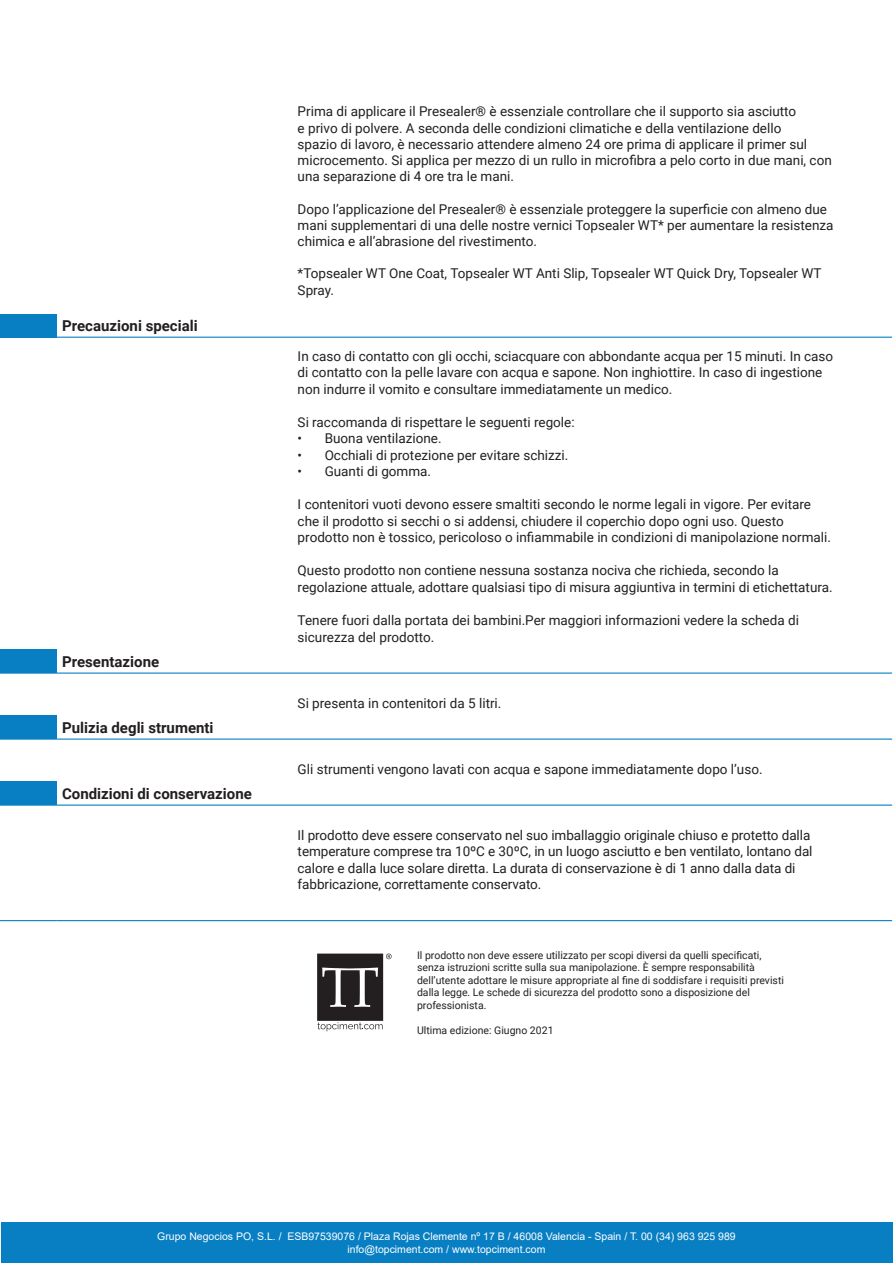
<style>
.page{position:relative;width:893px;height:1263px;background:#fff}
.page>*{position:absolute;margin:0;border:0;box-sizing:border-box;transform-origin:0 0}
.cuerpo_texto{font:700 15px "Roboto";color:#231f20}
.cuerpo_texto-2{font:13.5px/16.5px "Roboto";color:#231f20}
.cuerpo_texto-3{font:10.5px "Roboto";color:#231f20}
.t1{font:10.5px/13.2px "Arial";color:#fff;text-align:center}
</style>
<div class="page">
<div style="left:1px;top:1222px;width:892px;height:41px;background:#097fc3"></div>
<div style="left:0;top:314px;width:56px;height:23px;background:#097fc3"></div>
<hr style="left:0;top:337px;width:56px;height:1px;background:#097fc3">
<hr style="left:56px;top:337px;width:836px;height:1px;background:#097fc3">
<div style="left:0;top:650px;width:56px;height:23px;background:#097fc3"></div>
<hr style="left:0;top:672px;width:56px;height:2px;background:#097fc3">
<hr style="left:56px;top:672px;width:836px;height:2px;background:#097fc3">
<div style="left:0;top:716px;width:56px;height:23px;background:#097fc3"></div>
<hr style="left:0;top:738px;width:56px;height:2px;background:#097fc3">
<hr style="left:56px;top:738px;width:836px;height:2px;background:#097fc3">
<div style="left:0;top:782px;width:56px;height:23px;background:#097fc3"></div>
<hr style="left:0;top:804px;width:56px;height:2px;background:#097fc3">
<hr style="left:56px;top:804px;width:836px;height:2px;background:#097fc3">
<hr style="left:0;top:920px;width:56px;height:1px;background:#097fc3">
<hr style="left:56px;top:920px;width:836px;height:1px;background:#097fc3">
<svg style="left:317px;top:953px;width:75px;height:78px"></svg>
<p class="cuerpo_texto" style="left:62px;top:315px;width:137px">Precauzioni speciali</p>
<p class="cuerpo_texto" style="left:62px;top:651px;width:99px">Presentazione</p>
<p class="cuerpo_texto" style="left:62px;top:717px;width:153px">Pulizia degli strumenti</p>
<p class="cuerpo_texto" style="left:62px;top:783px;width:191px">Condizioni di conservazione</p>
<p class="cuerpo_texto-2" style="left:298px;top:103px;width:536px">Prima di applicare il Presealer® è essenziale controllare che il supporto sia asciutto<br>e privo di polvere. A seconda delle condizioni climatiche e della ventilazione dello<br>spazio di lavoro, è necessario attendere almeno 24 ore prima di applicare il primer sul microcemento. Si applica per mezzo di un rullo in microfibra a pelo corto in due mani, con una separazione di 4 ore tra le mani.</p>
<p class="cuerpo_texto-2" style="left:298px;top:200px;width:537px">Dopo l’applicazione del Presealer® è essenziale proteggere la superficie con almeno due mani supplementari di una delle nostre vernici Topsealer WT* per aumentare la resistenza chimica e all’abrasione del rivestimento.</p>
<p class="cuerpo_texto-2" style="left:298px;top:265px;width:525px">*Topsealer WT One Coat, Topsealer WT Anti Slip, Topsealer WT Quick Dry, Topsealer WT<br>Spray.</p>
<p class="cuerpo_texto-2" style="left:298px;top:347px;width:537px">In caso di contatto con gli occhi, sciacquare con abbondante acqua per 15 minuti. In caso di contatto con la pelle lavare con acqua e sapone. Non inghiottire. In caso di ingestione non indurre il vomito e consultare immediatamente un medico.</p>
<p class="cuerpo_texto-2" style="left:298px;top:413px;width:278px">Si raccomanda di rispettare le seguenti regole:</p>
<p class="cuerpo_texto-2" style="left:298px;top:430px;width:145px">• Buona ventilazione.</p>
<p class="cuerpo_texto-2" style="left:298px;top:446px;width:272px">• Occhiali di protezione per evitare schizzi.</p>
<p class="cuerpo_texto-2" style="left:298px;top:463px;width:135px">• Guanti di gomma.</p>
<p class="cuerpo_texto-2" style="left:298px;top:496px;width:535px">I contenitori vuoti devono essere smaltiti secondo le norme legali in vigore. Per evitare che il prodotto si secchi o si addensi, chiudere il coperchio dopo ogni uso. Questo prodotto non è tossico, pericoloso o infiammabile in condizioni di manipolazione normali.</p>
<p class="cuerpo_texto-2" style="left:298px;top:562px;width:536px">Questo prodotto non contiene nessuna sostanza nociva che richieda, secondo la regolazione attuale, adottare qualsiasi tipo di misura aggiuntiva in termini di etichettatura.</p>
<p class="cuerpo_texto-2" style="left:298px;top:611px;width:503px">Tenere fuori dalla portata dei bambini.Per maggiori informazioni vedere la scheda di sicurezza del prodotto.</p>
<p class="cuerpo_texto-2" style="left:298px;top:694px;width:205px">Si presenta in contenitori da 5 litri.</p>
<p class="cuerpo_texto-2" style="left:298px;top:760px;width:466px">Gli strumenti vengono lavati con acqua e sapone immediatamente dopo l’uso.</p>
<p class="cuerpo_texto-2" style="left:298px;top:826px;width:516px">Il prodotto deve essere conservato nel suo imballaggio originale chiuso e protetto dalla temperature comprese tra 10ºC e 30ºC, in un luogo asciutto e ben ventilato, lontano dal calore e dalla luce solare diretta. La durata di conservazione è di 1 anno dalla data di fabbricazione, correttamente conservato.</p>
<p class="cuerpo_texto-3" style="left:417px;top:947px;width:346px">Il prodotto non deve essere utilizzato per scopi diversi da quelli specificati,</p>
<p class="cuerpo_texto-3" style="left:417px;top:960px;width:339px">senza istruzioni scritte sulla sua manipolazione. È sempre responsabilità</p>
<p class="cuerpo_texto-3" style="left:417px;top:973px;width:368px">dell’utente adottare le misure appropriate al fine di soddisfare i requisiti previsti</p>
<p class="cuerpo_texto-3" style="left:417px;top:985px;width:334px">dalla legge. Le schede di sicurezza del prodotto sono a disposizione del</p>
<p class="cuerpo_texto-3" style="left:417px;top:998px;width:71px">professionista.</p>
<p class="cuerpo_texto-3" style="left:417px;top:1023px;width:138px">Ultima edizione: Giugno 2021</p>
<p class="t1" style="left:157px;top:1229px;width:580px">Grupo Negocios PO, S.L. / ESB97539076 / Plaza Rojas Clemente nº 17 B / 46008 Valencia - Spain / T. 00 (34) 963 925 989 info@topciment.com / www.topciment.com</p>
</div>
